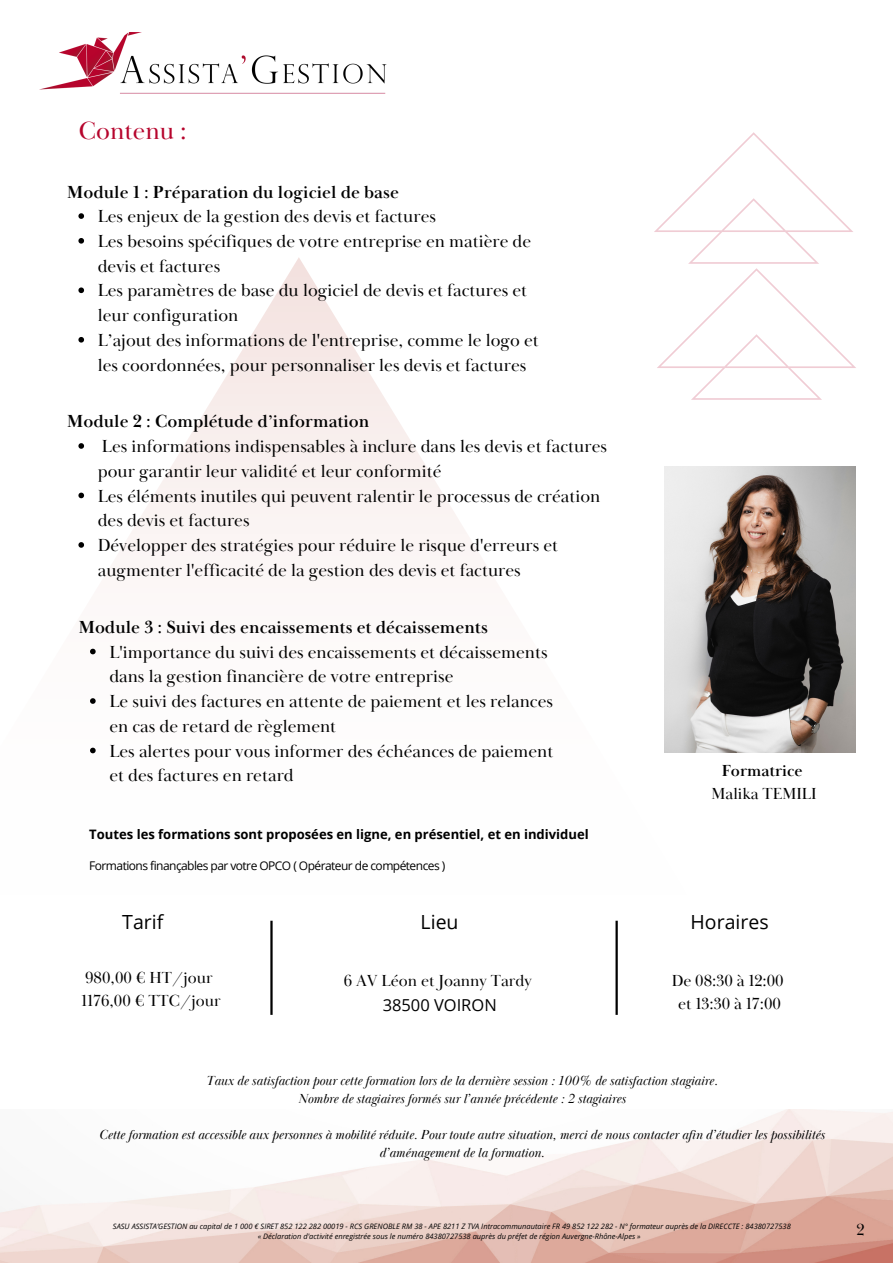
<style>
.page{position:relative;width:893px;height:1264px;background:#fff}
.page>*{position:absolute;margin:0;border:0;box-sizing:border-box;transform-origin:0 0}
.t1{font:25.5px "Baskerville Display PT";color:#b6042c}
.t2{font:19.5px "Open Sans";color:#000}
.t3{font:18px/24.8px "Baskerville Display PT";color:#000}
.t4{font:700 18px "Baskerville Display PT";color:#000}
.t5{font:16.5px "Baskerville Display PT";color:#000}
.t6{font:16.5px "Open Sans";color:#000}
.t7{font:700 16.5px "Baskerville Display PT";color:#000}
.t8{font:italic 13.5px/18px "Baskerville Display PT";color:#000;text-align:center}
.t9{font:700 13.05px "Open Sans";color:#000}
.t10{font:12px "Open Sans";letter-spacing:-.045em;color:#000}
.t11{font:italic 7.5px "Open Sans";color:#000}
</style>
<div class="page">
<img style="left:39px;top:33px;width:348px;height:61px">
<img style="left:0;top:1109px;width:892px;height:153px">
<svg style="left:79px;top:257px;width:539px;height:725px"></svg>
<svg style="left:90px;top:648px;width:6px;height:6px"></svg>
<svg style="left:90px;top:698px;width:6px;height:5px"></svg>
<svg style="left:90px;top:747px;width:6px;height:6px"></svg>
<hr style="left:270px;top:920px;width:2px;height:94px;background:#000">
<hr style="left:615px;top:920px;width:2px;height:94px;background:#000">
<svg style="left:78px;top:213px;width:6px;height:6px"></svg>
<svg style="left:78px;top:238px;width:6px;height:6px"></svg>
<svg style="left:78px;top:287px;width:6px;height:6px"></svg>
<svg style="left:78px;top:337px;width:6px;height:5px"></svg>
<svg style="left:78px;top:443px;width:6px;height:6px"></svg>
<svg style="left:78px;top:492px;width:6px;height:6px"></svg>
<svg style="left:78px;top:542px;width:6px;height:5px"></svg>
<svg style="left:654px;top:132px;width:202px;height:268px"></svg>
<img style="left:664px;top:466px;width:191px;height:287px">
<p class="t1" style="left:79px;top:115px;width:109px">Contenu :</p>
<p class="t4" style="left:67px;top:181px;width:333px">Module 1 : Préparation du logiciel de base</p>
<p class="t3" style="left:98px;top:205px;width:339px">Les enjeux de la gestion des devis et factures</p>
<p class="t3" style="left:98px;top:229px;width:435px">Les besoins spécifiques de votre entreprise en matière de devis et factures</p>
<p class="t3" style="left:98px;top:279px;width:431px">Les paramètres de base du logiciel de devis et factures et leur configuration</p>
<p class="t3" style="left:98px;top:328px;width:442px">L’ajout des informations de l'entreprise, comme le logo et les coordonnées, pour personnaliser les devis et factures</p>
<p class="t4" style="left:67px;top:410px;width:304px">Module 2 : Complétude d’information</p>
<p class="t3" style="left:98px;top:434px;width:510px">Les informations indispensables à inclure dans les devis et factures pour garantir leur validité et leur conformité</p>
<p class="t3" style="left:98px;top:484px;width:504px">Les éléments inutiles qui peuvent ralentir le processus de création des devis et factures</p>
<p class="t3" style="left:98px;top:533px;width:462px">Développer des stratégies pour réduire le risque d'erreurs et augmenter l'efficacité de la gestion des devis et factures</p>
<p class="t4" style="left:79px;top:616px;width:410px">Module 3 : Suivi des encaissements et décaissements</p>
<p class="t3" style="left:109px;top:640px;width:439px">L'importance du suivi des encaissements et décaissements dans la gestion financière de votre entreprise</p>
<p class="t3" style="left:109px;top:689px;width:445px">Le suivi des factures en attente de paiement et les relances en cas de retard de règlement</p>
<p class="t3" style="left:109px;top:739px;width:445px">Les alertes pour vous informer des échéances de paiement et des factures en retard</p>
<p class="t9" style="left:89px;top:825px;width:501px">Toutes les formations sont proposées en ligne, en présentiel, et en individuel</p>
<p class="t10" style="left:89px;top:856px;width:357px">Formations finançables par votre OPCO ( Opérateur de compétences )</p>
<p class="t7" style="left:721px;top:760px;width:83px">Formatrice</p>
<p class="t5" style="left:711px;top:783px;width:107px">Malika TEMILI</p>
<p class="t2" style="left:122px;top:908px;width:43px">Tarif</p>
<p class="t2" style="left:420px;top:908px;width:39px">Lieu</p>
<p class="t2" style="left:690px;top:908px;width:80px">Horaires</p>
<p class="t5" style="left:85px;top:967px;width:129px">980,00 € HT/jour</p>
<p class="t5" style="left:81px;top:990px;width:141px">1176,00 € TTC/jour</p>
<p class="t5" style="left:344px;top:970px;width:189px">6 AV Léon et Joanny Tardy</p>
<p class="t6" style="left:382px;top:993px;width:116px">38500 VOIRON</p>
<p class="t5" style="left:671px;top:970px;width:113px">De 08:30 à 12:00</p>
<p class="t5" style="left:678px;top:993px;width:104px">et 13:30 à 17:00</p>
<p class="t8" style="left:206px;top:1072px;width:513px">Taux de satisfaction pour cette formation lors de la dernière session : 100% de satisfaction stagiaire.</p>
<p class="t8" style="left:298px;top:1090px;width:329px">Nombre de stagiaires formés sur l’année précédente : 2 stagiaires</p>
<p class="t8" style="left:99px;top:1125px;width:727px">Cette formation est accessible aux personnes à mobilité réduite. Pour toute autre situation, merci de nous contacter afin d’étudier les possibilités d’aménagement de la formation.</p>
<p class="t11" style="left:113px;top:1221px;width:679px">SASU ASSISTA’GESTION au capital de 1 000 € SIRET 852 122 282 00019 - RCS GRENOBLE RM 38 - APE 8211 Z TVA Intracommunautaire FR 49 852 122 282 - N° formateur auprès de la DIRECCTE : 84380727538</p>
<p class="t11" style="left:258px;top:1231px;width:384px">« Déclaration d'activité enregistrée sous le numéro 84380727538 auprès du préfet de région Auvergne-Rhône-Alpes »</p>
<p class="t5" style="left:856px;top:1219px;width:10px">2</p>
</div>
